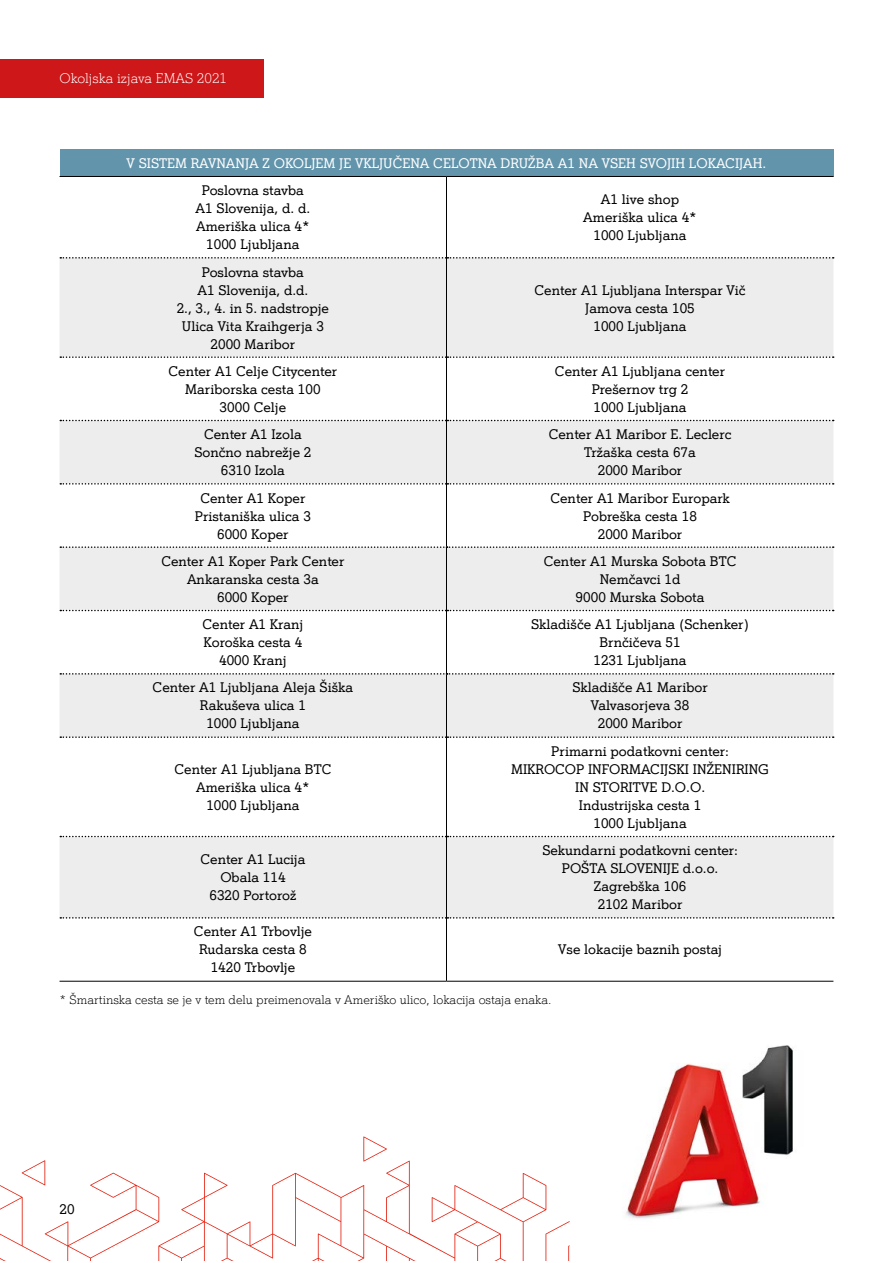
<style>
.page{position:relative;width:893px;height:1263px;background:#fff}
.page>*{position:absolute;margin:0;border:0;box-sizing:border-box;transform-origin:0 0}
.t1{font:13.5px/18px "A1 Serif";color:#000;text-align:center}
.t2{font:13.5px "A1 Serif";color:#fff}
.t3{font:300 13.5px "A1 Serif";color:#fff}
.t4{font:300 12px "A1 Serif";color:#000}
</style>
<div class="page">
<div style="left:0;top:59px;width:264px;height:38px;background:#cd1719"></div>
<img style="left:625px;top:1045px;width:168px;height:174px">
<div style="left:60px;top:149px;width:773px;height:27px;background:#6295ac"></div>
<div style="left:60px;top:259px;width:773px;height:97px;background:#ededed"></div>
<svg style="left:60px;top:419px;width:773px;height:562px"></svg>
<svg style="left:60px;top:257px;width:774px;height:2px;background:#b1b1b1"></svg>
<svg style="left:60px;top:420px;width:774px;height:1px"></svg>
<svg style="left:60px;top:546px;width:774px;height:2px"></svg>
<svg style="left:60px;top:673px;width:774px;height:2px;background:#b1b1b1"></svg>
<svg style="left:60px;top:736px;width:774px;height:2px;background:#b2b2b2"></svg>
<svg style="left:60px;top:917px;width:774px;height:2px"></svg>
<svg style="left:60px;top:356px;width:774px;height:2px"></svg>
<svg style="left:60px;top:483px;width:774px;height:2px"></svg>
<svg style="left:60px;top:610px;width:774px;height:1px"></svg>
<svg style="left:60px;top:836px;width:774px;height:1px"></svg>
<hr style="left:60px;top:176px;width:386px;height:1px;background:#000">
<hr style="left:446px;top:176px;width:387px;height:1px;background:#000">
<hr style="left:60px;top:981px;width:386px;height:1px;background:#000">
<hr style="left:446px;top:981px;width:387px;height:1px;background:#000">
<hr style="left:446px;top:177px;width:1px;height:81px;background:#000">
<hr style="left:446px;top:258px;width:1px;height:99px;background:#000">
<hr style="left:446px;top:357px;width:1px;height:63px;background:#000">
<hr style="left:446px;top:420px;width:1px;height:64px;background:#000">
<hr style="left:446px;top:484px;width:1px;height:62px;background:#000">
<hr style="left:446px;top:675px;width:1px;height:62px;background:#000">
<hr style="left:446px;top:737px;width:1px;height:99px;background:#000">
<hr style="left:446px;top:836px;width:1px;height:82px;background:#000">
<hr style="left:446px;top:918px;width:1px;height:63px;background:#000">
<hr style="left:446px;top:548px;width:1px;height:62px;background:#000">
<hr style="left:446px;top:610px;width:1px;height:63px;background:#000">
<svg style="left:363px;top:1136px;width:24px;height:25px"></svg>
<svg style="left:0;top:1161px;width:570px;height:100px"></svg>
<p class="t3" style="left:60px;top:70px;width:169px">Okoljska izjava EMAS 2021</p>
<p class="t2" style="left:127px;top:155px;width:641px">V SISTEM RAVNANJA Z OKOLJEM JE VKLJUČENA CELOTNA DRUŽBA A1 NA VSEH SVOJIH LOKACIJAH.</p>
<p class="t1" style="left:196px;top:181px;width:116px">Poslovna stavba<br>A1 Slovenija, d. d.<br>Ameriška ulica 4*<br>1000 Ljubljana</p>
<p class="t1" style="left:583px;top:190px;width:115px">A1 live shop<br>Ameriška ulica 4*<br>1000 Ljubljana</p>
<p class="t1" style="left:177px;top:263px;width:154px">Poslovna stavba<br>A1 Slovenija, d.d.<br>2., 3., 4. in 5. nadstropje<br>Ulica Vita Kraihgerja 3<br>2000 Maribor</p>
<p class="t1" style="left:535px;top:281px;width:212px">Center A1 Ljubljana Interspar Vič<br>Jamova cesta 105<br>1000 Ljubljana</p>
<p class="t1" style="left:168px;top:362px;width:170px">Center A1 Celje Citycenter<br>Mariborska cesta 100<br>3000 Celje</p>
<p class="t1" style="left:555px;top:362px;width:172px">Center A1 Ljubljana center<br>Prešernov trg 2<br>1000 Ljubljana</p>
<p class="t1" style="left:194px;top:425px;width:119px">Center A1 Izola<br>Sončno nabrežje 2<br>6310 Izola</p>
<p class="t1" style="left:549px;top:425px;width:184px">Center A1 Maribor E. Leclerc<br>Tržaška cesta 67a<br>2000 Maribor</p>
<p class="t1" style="left:195px;top:488px;width:118px">Center A1 Koper<br>Pristaniška ulica 3<br>6000 Koper</p>
<p class="t1" style="left:550px;top:488px;width:181px">Center A1 Maribor Europark<br>Pobreška cesta 18<br>2000 Maribor</p>
<p class="t1" style="left:161px;top:552px;width:185px">Center A1 Koper Park Center<br>Ankaranska cesta 3a<br>6000 Koper</p>
<p class="t1" style="left:544px;top:552px;width:194px">Center A1 Murska Sobota BTC<br>Nemčavci 1d<br>9000 Murska Sobota</p>
<p class="t1" style="left:202px;top:615px;width:103px">Center A1 Kranj<br>Koroška cesta 4<br>4000 Kranj</p>
<p class="t1" style="left:531px;top:615px;width:219px">Skladišče A1 Ljubljana (Schenker)<br>Brnčičeva 51<br>1231 Ljubljana</p>
<p class="t1" style="left:153px;top:678px;width:202px">Center A1 Ljubljana Aleja Šiška<br>Rakuševa ulica 1<br>1000 Ljubljana</p>
<p class="t1" style="left:572px;top:678px;width:137px">Skladišče A1 Maribor<br>Valvasorjeva 38<br>2000 Maribor</p>
<p class="t1" style="left:174px;top:760px;width:159px">Center A1 Ljubljana BTC<br>Ameriška ulica 4*<br>1000 Ljubljana</p>
<p class="t1" style="left:511px;top:742px;width:260px">Primarni podatkovni center:<br>MIKROCOP INFORMACIJSKI INŽENIRING<br>IN STORITVE D.O.O.<br>Industrijska cesta 1<br>1000 Ljubljana</p>
<p class="t1" style="left:201px;top:850px;width:106px">Center A1 Lucija<br>Obala 114<br>6320 Portorož</p>
<p class="t1" style="left:542px;top:841px;width:197px">Sekundarni podatkovni center:<br>POŠTA SLOVENIJE d.o.o.<br>Zagrebška 106<br>2102 Maribor</p>
<p class="t1" style="left:194px;top:922px;width:120px">Center A1 Trbovlje<br>Rudarska cesta 8<br>1420 Trbovlje</p>
<p class="t1" style="left:558px;top:940px;width:165px">Vse lokacije baznih postaj</p>
<p class="t4" style="left:60px;top:993px;width:494px">* Šmartinska cesta se je v tem delu preimenovala v Ameriško ulico, lokacija ostaja enaka.</p>
<p class="t1" style="left:60px;top:1200px;width:17px">20</p>
</div>
